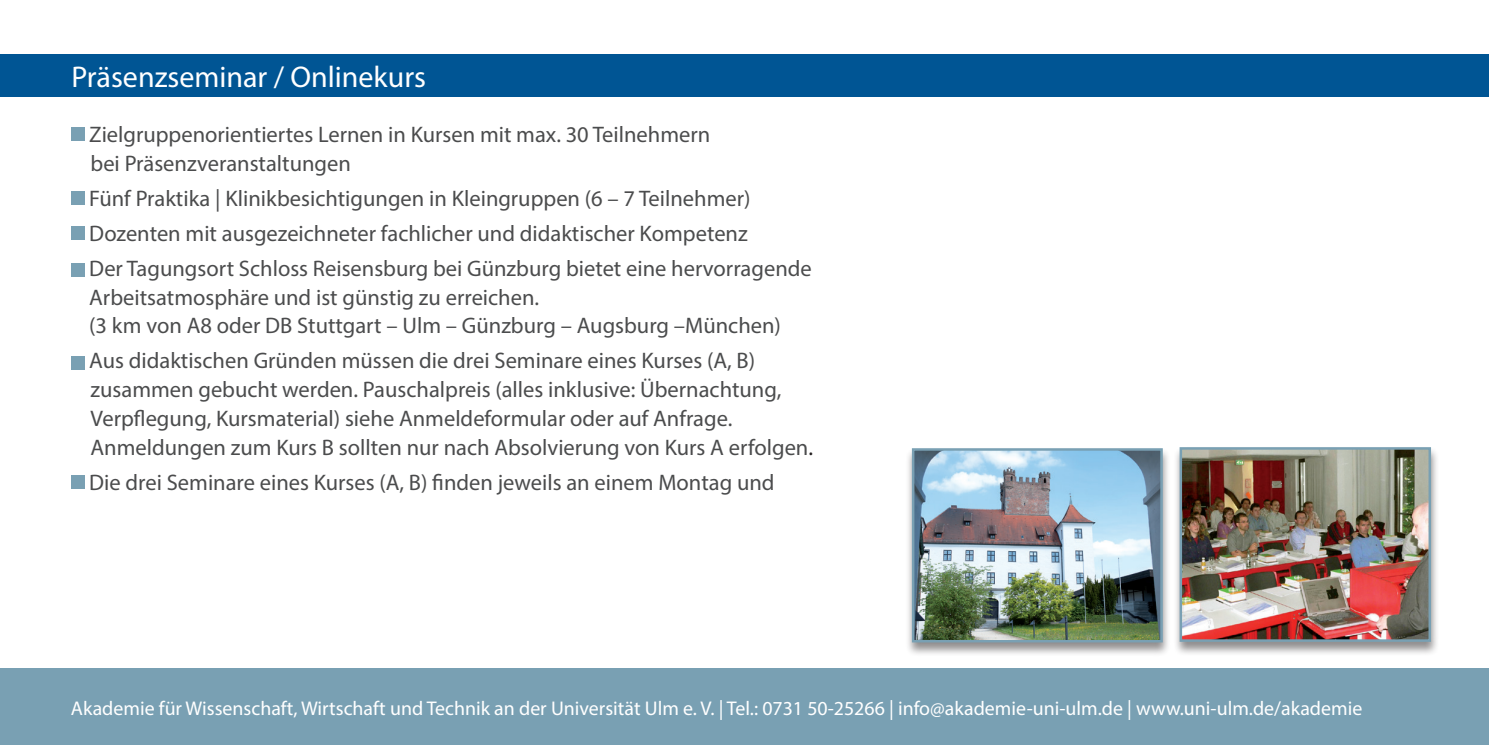
<style>
.page{position:relative;width:1489px;height:745px;background:#fff}
.page>*{position:absolute;margin:0;border:0;box-sizing:border-box;transform-origin:0 0}
.t1{font:30px "Myriad Pro";color:#fff}
.t2{font:22.5px/28.8px "Myriad Pro";color:#4b4c4d}
.t3{font:19.75px "Myriad Pro";color:#fff}
.s1{color:#231f20}
</style>
<div class="page">
<div style="left:0;top:667px;width:1488px;height:77px;background:#79a0b3"></div>
<div style="left:0;top:54px;width:1488px;height:42px;background:#005594"></div>
<div style="left:71px;top:128px;width:13px;height:13px;background:#79a0b3"></div>
<div style="left:71px;top:191px;width:13px;height:13px;background:#79a0b3"></div>
<div style="left:71px;top:226px;width:13px;height:13px;background:#79a0b3"></div>
<div style="left:71px;top:263px;width:13px;height:13px;background:#79a0b3"></div>
<div style="left:71px;top:356px;width:13px;height:13px;background:#79a0b3"></div>
<div style="left:71px;top:475px;width:13px;height:13px;background:#79a0b3"></div>
<div style="left:904px;top:447px;width:267px;height:210px;background:#231f20;opacity:.5"></div>
<img style="left:914px;top:451px;width:245px;height:188px">
<div style="left:911px;top:448px;width:251px;height:194px;border:2px solid #79a0b3"></div>
<div style="left:1172px;top:446px;width:266px;height:210px;background:#231f20;opacity:.5"></div>
<img style="left:1182px;top:450px;width:245px;height:188px">
<div style="left:1179px;top:447px;width:251px;height:194px;border:2px solid #79a0b3"></div>
<h1 class="t1" style="left:71px;top:59px;width:356px">Präsenzseminar / Onlinekurs</h1>
<p class="t2" style="left:89px;top:119px;width:622px">Zielgruppenorientiertes Lernen in Kursen mit max. 30 Teilnehmern bei Präsenzveranstaltungen</p>
<p class="t2" style="left:89px;top:180px;width:724px;line-height:35px">Fünf Praktika | Klinikbesichtigungen in Kleingruppen (6 – 7 Teilnehmer)<br>Dozenten mit ausgezeichneter fachlicher und didaktischer Kompetenz<br>Der Tagungsort Schloss Reisensburg bei Günzburg bietet eine hervorragende</p>
<p class="t2" style="left:89px;top:282px;width:693px">Arbeitsatmosphäre und ist günstig zu erreichen.<br>(3 km von A8 oder DB Stuttgart – Ulm – Günzburg – Augsburg –München)</p>
<p class="t2" style="left:89px;top:346px;width:725px">Aus didaktischen Gründen müssen die drei Seminare eines Kurses (A, B) zusammen gebucht werden. Pauschalpreis (alles inklusive: Übernachtung, Verpflegung, Kursmaterial) siehe Anmeldeformular oder auf Anfrage.<br>Anmeldungen zum Kurs B sollten nur nach Absolvierung von Kurs A erfolgen<span class="s1">.</span></p>
<p class="t2" style="left:89px;top:467px;width:687px">Die drei Seminare eines Kurses (A, B) finden jeweils an einem Montag und</p>
<p class="t3" style="left:71px;top:695px;width:1292px">Akademie für Wissenschaft, Wirtschaft und Technik an der Universität Ulm e. V. | Tel.: 0731 50-25266 | info@akademie-uni-ulm.de | www.uni-ulm.de/akademie</p>
</div>
